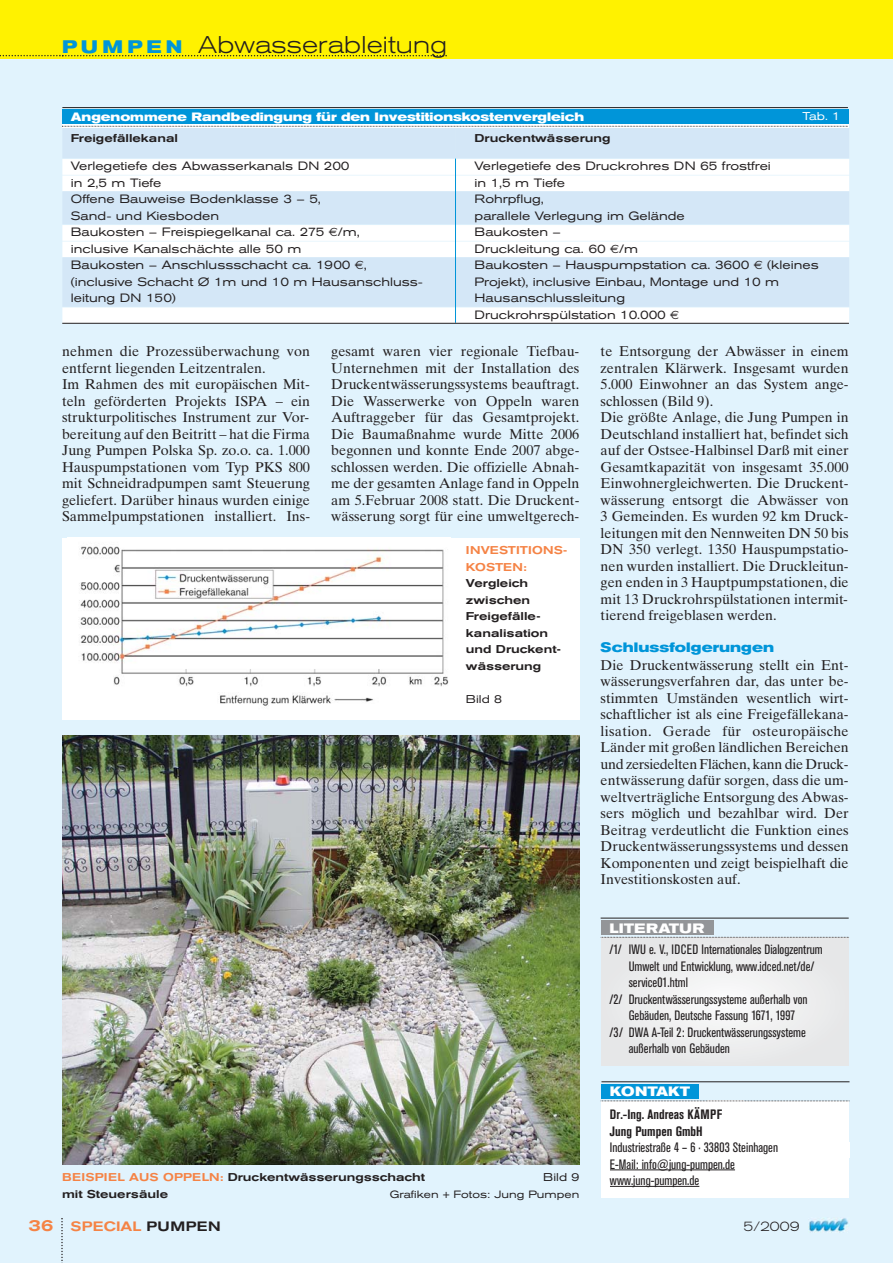
<style>
.page{position:relative;width:893px;height:1263px;background:#fff}
.page>*{position:absolute;margin:0;border:0;box-sizing:border-box;transform-origin:0 0}
.t1{font:300 expanded 24px "Akzidenz Grotesk BE";letter-spacing:.01em;color:#231f20}
.t2{font:14.25px/16.5px "Times Ten";color:#231f20}
.t3{font:condensed 13.5px/16.5px "Akzidenz Grotesk BE";color:#231f20}
.t4{font:700 condensed 13.5px/16.5px "Akzidenz Grotesk BE";color:#231f20}
.t5{font:700 expanded 13.5px "Akzidenz Grotesk BE";letter-spacing:.01em;color:#0095d9}
.t6{font:700 expanded 13.5px "Akzidenz Grotesk BE";color:#fff}
.t7{font:500 expanded 13.5px "Akzidenz Grotesk BE";letter-spacing:.02em;color:#f58345}
.t8{font:300 expanded 13.5px "Akzidenz Grotesk BE";color:#231f20}
.t9{font:expanded 12px/16.5px "Akzidenz Grotesk BE";color:#231f20}
.t10{font:700 expanded 12px "Akzidenz Grotesk BE";color:#fff}
.t11{font:500 expanded 11.25px/16.5px "Akzidenz Grotesk BE";color:#231f20}
.t12{font:500 expanded 11.25px/16.5px "Akzidenz Grotesk BE";color:#f58345}
.t13{font:expanded 11.25px "Akzidenz Grotesk BE";color:#231f20}
.t14{font:expanded 11.25px "Akzidenz Grotesk BE";color:#fff}
.t15{font:expanded 10.5px "Akzidenz Grotesk BE";color:#231f20}
.s1{font-weight:700;font-size:18px;color:#0095d9}
.s2{font-family:"Euro Sans";font-stretch:normal}
.s3{color:#f58345}
.s4{font-size:16.5px}
.s5{color:#231f20}
</style>
<div class="page">
<img style="left:0;top:0;width:893px;height:1263px">
<h1 class="t1" style="left:62px;top:36px;width:386px"><span class="s1">P U M P E N</span> Abwasserableitung</h1>
<p class="t10" style="left:71px;top:112px;width:515px">Angenommene Randbedingung für den Investitionskostenvergleich</p>
<p class="t14" style="left:802px;top:112px;width:39px">Tab. 1</p>
<p class="t11" style="left:71px;top:131px;width:109px">Freigefällekanal</p>
<p class="t9" style="left:71px;top:159px;width:354px">Verlegetiefe des Abwasserkanals DN 200<br>in 2,5 m Tiefe<br>Offene Bauweise Bodenklasse 3 – 5,<br>Sand- und Kiesboden<br>Baukosten – Freispiegelkanal ca. 275 <span class="s2">€</span>/m,<br>inclusive Kanalschächte alle 50 m<br>Baukosten – Anschlussschacht ca. 1900 <span class="s2">€</span>, (inclusive Schacht Ø 1m und 10 m Hausanschluss&shy;leitung DN 150)</p>
<p class="t11" style="left:475px;top:131px;width:138px">Druckentwässerung</p>
<p class="t9" style="left:475px;top:159px;width:346px">Verlegetiefe des Druckrohres DN 65 frostfrei<br>in 1,5 m Tiefe<br>Rohrpflug,<br>parallele Verlegung im Gelände<br>Baukosten –<br>Druckleitung ca. 60 <span class="s2">€</span>/m<br>Baukosten – Hauspumpstation ca. 3600 <span class="s2">€</span> (kleines<br>Projekt), inclusive Einbau, Montage und 10 m<br>Hausanschlussleitung<br>Druckrohrspülstation 10.000 <span class="s2">€</span></p>
<p class="t2" style="left:62px;top:345px;width:250px">nehmen die Prozessüberwachung von entfernt liegenden Leitzentralen.<br>Im Rahmen des mit europäischen Mit&shy;teln geförderten Projekts ISPA – ein strukturpolitisches Instrument zur Vor&shy;bereitung auf den Beitritt – hat die Firma Jung Pumpen Polska Sp. zo.o. ca. 1.000<br>Hauspumpstationen vom Typ PKS 800 mit Schneidradpumpen samt Steuerung geliefert. Darüber hinaus wurden einige Sammelpumpstationen installiert. Ins-</p>
<p class="t2" style="left:331px;top:345px;width:250px;text-align:justify">gesamt waren vier regionale Tiefbau-Unternehmen mit der Installation des Druckentwässerungssystems beauftragt.<br>Die Wasserwerke von Oppeln waren Auftraggeber für das Gesamtprojekt.<br>Die Baumaßnahme wurde Mitte 2006 begonnen und konnte Ende 2007 abge&shy;schlossen werden. Die offizielle Abnah&shy;me der gesamten Anlage fand in Oppeln am 5.Februar 2008 statt. Die Druckent&shy;wässerung sorgt für eine umweltgerech-</p>
<p class="t2" style="left:601px;top:345px;width:250px">te Entsorgung der Abwässer in einem zentralen Klärwerk. Insgesamt wurden 5.000 Einwohner an das System ange&shy;schlossen (Bild 9).<br>Die größte Anlage, die Jung Pumpen in Deutschland installiert hat, befindet sich auf der Ostsee-Halbinsel Darß mit einer Gesamtkapazität von insgesamt 35.000<br>Einwohnergleichwerten. Die Druckent&shy;wässerung entsorgt die Abwässer von 3 Gemeinden. Es wurden 92 km Druck&shy;leitungen mit den Nennweiten DN 50 bis DN 350 verlegt. 1350 Hauspumpstatio&shy;nen wurden installiert. Die Druckleitun&shy;gen enden in 3 Hauptpumpstationen, die mit 13 Druckrohrspülstationen intermit&shy;tierend freigeblasen werden.</p>
<p class="t5" style="left:601px;top:642px;width:175px">Schlussfolgerungen</p>
<p class="t2" style="left:601px;top:658px;width:250px;text-align:justify">Die Druckentwässerung stellt ein Ent&shy;wässerungsverfahren dar, das unter be&shy;stimmten Umständen wesentlich wirt&shy;schaft licher ist als eine Freigefällekana&shy;lisation. Gerade für osteuropäische Länder mit großen ländlichen Bereichen und zersiedelten Flächen, kann die Druck&shy;entwässerung dafür sorgen, dass die um&shy;weltverträgliche Entsorgung des Abwas&shy;sers möglich und bezahlbar wird. Der Beitrag verdeutlicht die Funktion eines Druckentwässerungssystems und dessen Komponenten und zeigt beispielhaft die Investitionskosten auf.</p>
<p class="t12" style="left:466px;top:543px;width:103px">INVESTITIONS-<br>KOSTEN:</p>
<p class="t11" style="left:466px;top:576px;width:97px">Vergleich zwischen<br>Freigefälle&shy;kanalisation und Druckent&shy;wässerung</p>
<p class="t13" style="left:466px;top:695px;width:38px">Bild 8</p>
<p class="t6" style="left:610px;top:923px;width:96px">LITERATUR</p>
<p class="t3" style="left:610px;top:942px;width:215px">/1/ IWU e. V., IDCED Internationales Dialogzentrum</p>
<p class="t3" style="left:629px;top:959px;width:187px">Umwelt und Entwicklung, www.idced.net/de/</p>
<p class="t3" style="left:629px;top:975px;width:61px">service01.html</p>
<p class="t3" style="left:610px;top:992px;width:200px">/2/ Druckentwässerungssysteme außerhalb von</p>
<p class="t3" style="left:629px;top:1008px;width:168px">Gebäuden, Deutsche Fassung 1671, 1997</p>
<p class="t3" style="left:610px;top:1025px;width:198px">/3/ DWA A-Teil 2: Druckentwässerungssysteme</p>
<p class="t3" style="left:629px;top:1041px;width:103px">außerhalb von Gebäuden</p>
<p class="t11" style="left:62px;top:1170px;width:365px"><span class="s3">BEISPIEL AUS OPPELN:</span> Druckentwässerungsschacht</p>
<p class="t13" style="left:543px;top:1173px;width:38px">Bild 9</p>
<p class="t11" style="left:62px;top:1187px;width:108px">mit Steuersäule</p>
<p class="t15" style="left:390px;top:1190px;width:191px">Grafiken + Fotos: Jung Pumpen</p>
<p class="t6" style="left:610px;top:1087px;width:82px">KONTAKT</p>
<p class="t4" style="left:610px;top:1107px;width:114px">Dr.-Ing. Andreas KÄMPF<br>Jung Pumpen GmbH</p>
<p class="t3" style="left:610px;top:1140px;width:170px">Industriestraße 4 – 6 · 33803 Steinhagen<br>E-Mail: info@jung-pumpen.de www.jung-pumpen.de</p>
<p class="t7" style="left:28px;top:1221px;width:194px"><span class="s4">36</span> SPECIAL <span class="s5">PUMPEN</span></p>
<p class="t8" style="left:743px;top:1221px;width:58px">5/2009</p>
</div>
